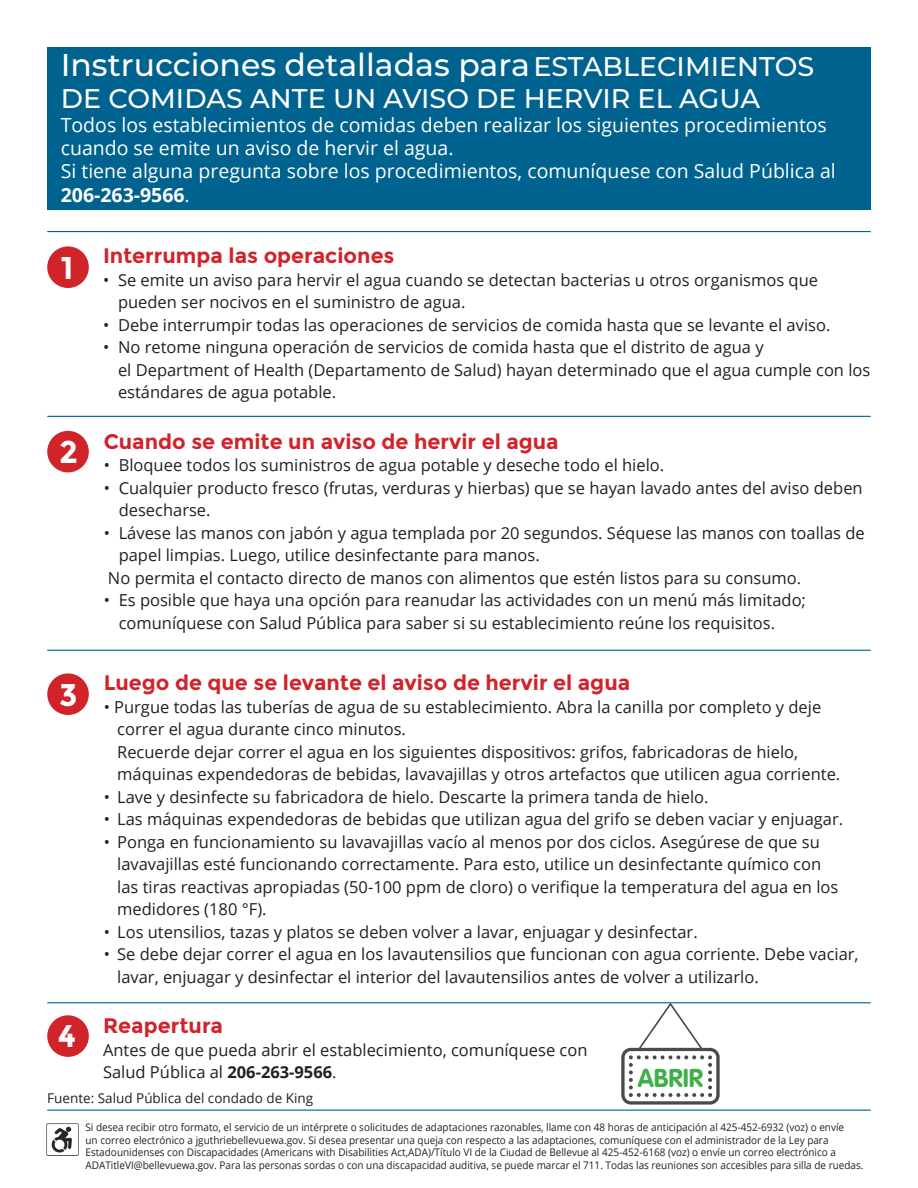
<style>
.page{position:relative;width:918px;height:1188px;background:#fff}
.page>*{position:absolute;margin:0;border:0;box-sizing:border-box;transform-origin:0 0}
.t1{font:500 31.5px "Montserrat";color:#fff}
.t2{font:700 31.35px "Montserrat";color:#fff}
.t3{font:500 27px "Montserrat";color:#fff}
.t4{font:700 25.5px "VAG Rounded Std";color:#40ae49}
.t5{font:700 21px "Montserrat";color:#d1232a}
.t6{font:19.5px/23.4px "Open Sans";color:#fff}
.t7{font:16.5px/22.5px "Open Sans";color:#231f20}
.t8{font:13.5px "Open Sans";color:#231f20}
.t9{font:10.5px/12.6px "Open Sans";color:#231f20;scale:.95 1}
.s1{font-size:27px}
.s2{font-weight:700}
</style>
<div class="page">
<div style="left:47px;top:47px;width:824px;height:163px;background:#00628e"></div>
<div style="left:47px;top:246px;width:42px;height:42px;background:#d1232a;border-radius:50%"></div>
<div style="left:47px;top:431px;width:42px;height:41px;background:#d1232a;border-radius:50%"></div>
<div style="left:47px;top:673px;width:42px;height:42px;background:#d1232a;border-radius:50%"></div>
<div style="left:47px;top:1015px;width:42px;height:42px;background:#d1232a;border-radius:50%"></div>
<hr style="left:47px;top:231px;width:824px;height:1px;background:#00628e">
<hr style="left:47px;top:416px;width:824px;height:1px;background:#00628e">
<hr style="left:47px;top:650px;width:824px;height:1px;background:#00628e">
<hr style="left:47px;top:1110px;width:824px;height:1px;background:#00628e">
<div style="left:621px;top:1048px;width:99px;height:57px;border:3px solid #4a4a4a;border-radius:8px"></div>
<svg style="left:629px;top:1003px;width:83px;height:94px"></svg>
<img style="left:46px;top:1123px;width:33px;height:33px">
<hr style="left:47px;top:1002px;width:824px;height:1px;background:#00628e">
<p class="t1" style="left:61px;top:43px;width:755px">Instrucciones detalladas para<span class="s1">ESTABLECIMIENTOS</span></p>
<p class="t3" style="left:61px;top:80px;width:701px">DE COMIDAS ANTE UN AVISO DE HERVIR EL AGUA</p>
<p class="t6" style="left:61px;top:112px;width:768px">Todos los establecimientos de comidas deben realizar los siguientes procedimientos cuando se emite un aviso de hervir el agua.</p>
<p class="t6" style="left:61px;top:159px;width:777px">Si tiene alguna pregunta sobre los procedimientos, comuníquese con Salud Pública al<br><span class="s2">206-263-9566</span>.</p>
<p class="t2" style="left:61px;top:249px;width:14px">1</p>
<p class="t2" style="left:59px;top:433px;width:20px">2</p>
<p class="t2" style="left:59px;top:676px;width:20px">3</p>
<p class="t2" style="left:58px;top:1018px;width:20px">4</p>
<p class="t5" style="left:103px;top:243px;width:293px">Interrumpa las operaciones</p>
<p class="t7" style="left:118px;top:268px;width:702px;text-indent:-15px">• Se emite un aviso para hervir el agua cuando se detectan bacterias u otros organismos que pueden ser nocivos en el suministro de agua.</p>
<p class="t7" style="left:103px;top:313px;width:729px">• Debe interrumpir todas las operaciones de servicios de comida hasta que se levante el aviso.</p>
<p class="t7" style="left:103px;top:336px;width:662px">• No retome ninguna operación de servicios de comida hasta que el distrito de agua y</p>
<p class="t7" style="left:118px;top:358px;width:754px">el Department of Health (Departamento de Salud) hayan determinado que el agua cumple con los estándares de agua potable.</p>
<p class="t5" style="left:104px;top:429px;width:457px">Cuando se emite un aviso de hervir el agua</p>
<p class="t7" style="left:104px;top:454px;width:562px">• Bloquee todos los suministros de agua potable y deseche todo el hielo.</p>
<p class="t7" style="left:119px;top:476px;width:746px;text-indent:-15px">• Cualquier producto fresco (frutas, verduras y hierbas) que se hayan lavado antes del aviso deben desecharse.</p>
<p class="t7" style="left:119px;top:521px;width:748px;text-indent:-15px">• Lávese las manos con jabón y agua templada por 20 segundos. Séquese las manos con toallas de papel limpias. Luego, utilice desinfectante para manos.</p>
<p class="t7" style="left:108px;top:566px;width:695px">No permita el contacto directo de manos con alimentos que estén listos para su consumo.</p>
<p class="t7" style="left:119px;top:589px;width:689px;text-indent:-15px">• Es posible que haya una opción para reanudar las actividades con un menú más limitado; comuníquese con Salud Pública para saber si su establecimiento reúne los requisitos.</p>
<p class="t5" style="left:104px;top:670px;width:528px">Luego de que se levante el aviso de hervir el agua</p>
<p class="t7" style="left:117px;top:695px;width:706px;text-indent:-14px">• Purgue todas las tuberías de agua de su establecimiento. Abra la canilla por completo y deje correr el agua durante cinco minutos.</p>
<p class="t7" style="left:117px;top:740px;width:725px">Recuerde dejar correr el agua en los siguientes dispositivos: grifos, fabricadoras de hielo, máquinas expendedoras de bebidas, lavavajillas y otros artefactos que utilicen agua corriente.</p>
<p class="t7" style="left:104px;top:785px;width:606px">• Lave y desinfecte su fabricadora de hielo. Descarte la primera tanda de hielo.</p>
<p class="t7" style="left:104px;top:808px;width:741px">• Las máquinas expendedoras de bebidas que utilizan agua del grifo se deben vaciar y enjuagar.</p>
<p class="t7" style="left:117px;top:830px;width:723px;text-indent:-14px">• Ponga en funcionamiento su lavavajillas vacío al menos por dos ciclos. Asegúrese de que su lavavajillas esté funcionando correctamente. Para esto, utilice un desinfectante químico con las tiras reactivas apropiadas (50-100 ppm de cloro) o verifique la temperatura del agua en los medidores (180 °F).</p>
<p class="t7" style="left:104px;top:920px;width:596px">• Los utensilios, tazas y platos se deben volver a lavar, enjuagar y desinfectar.</p>
<p class="t7" style="left:117px;top:943px;width:743px;text-indent:-14px">• Se debe dejar correr el agua en los lavautensilios que funcionan con agua corriente. Debe vaciar, lavar, enjuagar y desinfectar el interior del lavautensilios antes de volver a utilizarlo.</p>
<p class="t5" style="left:103px;top:1013px;width:121px">Reapertura</p>
<p class="t7" style="left:103px;top:1038px;width:486px">Antes de que pueda abrir el establecimiento, comuníquese con<br>Salud Pública al <span class="s2">206-263-9566</span>.</p>
<p class="t4" style="left:638px;top:1063px;width:67px">ABRIR</p>
<p class="t8" style="left:47px;top:1089px;width:268px">Fuente: Salud Pública del condado de King</p>
<p class="t9" style="left:86px;top:1121px;width:821px">Si desea recibir otro formato, el servicio de un intérprete o solicitudes de adaptaciones razonables, llame con 48 horas de anticipación al 425-452-6932 (voz) o envíe<br>un correo electrónico a jguthriebellevuewa.gov. Si desea presentar una queja con respecto a las adaptaciones, comuníquese con el administrador de la Ley para Estadounidenses con Discapacidades (Americans with Disabilities Act,ADA)/Título VI de la Ciudad de Bellevue al 425-452-6168 (voz) o envíe un correo electrónico a ADATitleVI@bellevuewa.gov. Para las personas sordas o con una discapacidad auditiva, se puede marcar el 711. Todas las reuniones son accesibles para silla de ruedas.</p>
</div>
